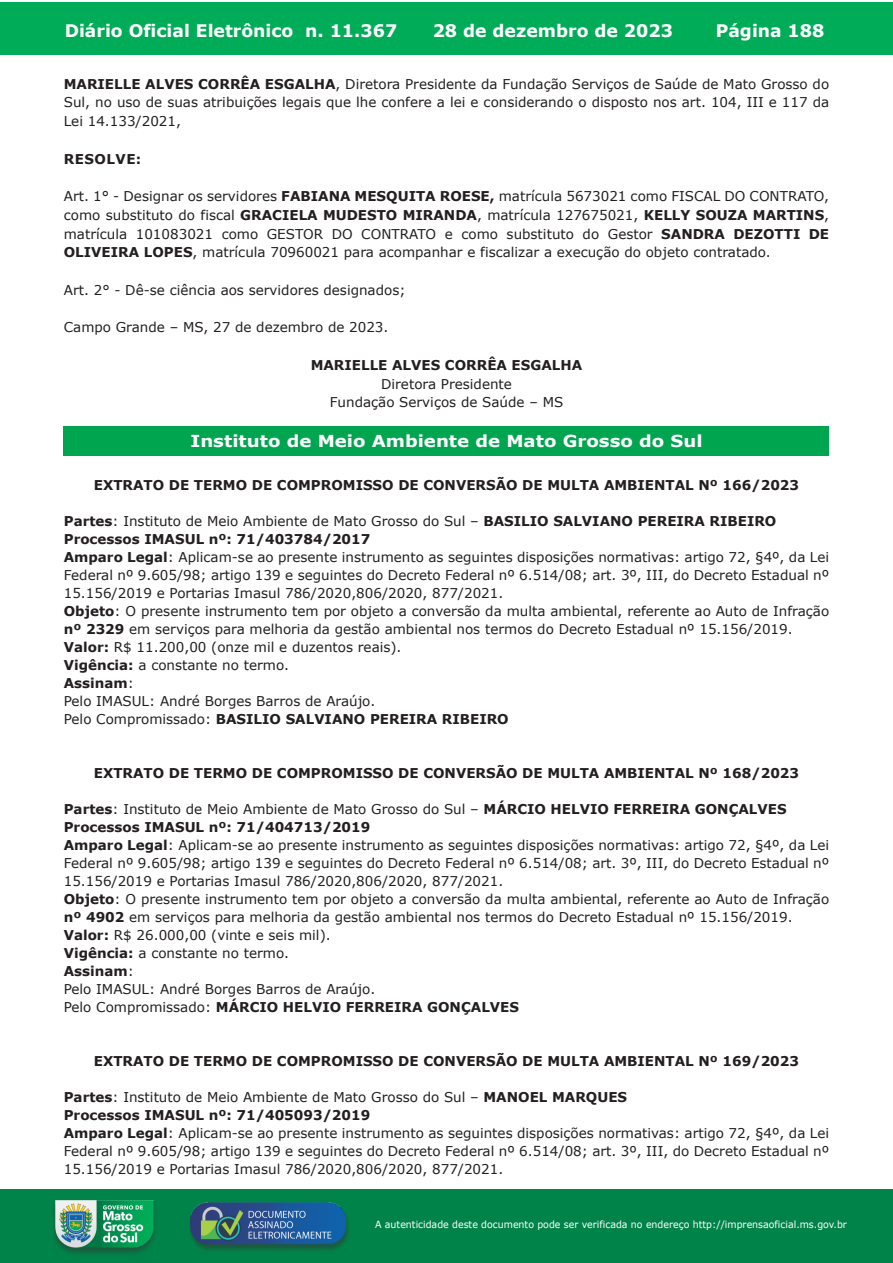
<style>
.page{position:relative;width:893px;height:1263px;background:#fff}
.page>*{position:absolute;margin:0;border:0;box-sizing:border-box;transform-origin:0 0}
.t1{font:700 17.25px "Verdana";color:#fff}
.t2{font:700 16.5px "Verdana";color:#fff;scale:1.1 1}
.t3{font:13.5px/18px "Verdana";color:#231f20}
.t4{font:700 13.5px "Verdana";color:#231f20}
.t5{font:700 13.5px "Verdana";letter-spacing:.035em;color:#231f20}
.t6{font:9.9px "Verdana";color:#fff;scale:.95 1}
.s1{font-weight:700}
</style>
<div class="page">
<div style="left:0;top:2px;width:893px;height:53px;background:#00ac57"></div>
<div style="left:1px;top:1189px;width:892px;height:74px;background:#008349"></div>
<img style="left:49px;top:1198px;width:111px;height:61px">
<img style="left:185px;top:1201px;width:168px;height:54px">
<div style="left:64px;top:426px;width:765px;height:30px;background:#00a54f"></div>
<p class="t1" style="left:65px;top:18px;width:334px">Diário Oficial Eletrônico n. 11.367</p>
<p class="t1" style="left:433px;top:18px;width:242px">28 de dezembro de 2023</p>
<p class="t1" style="left:716px;top:18px;width:110px">Página 188</p>
<p class="t3" style="left:64px;top:74px;width:767px;line-height:18.8px;text-align:justify"><span class="s1">MARIELLE ALVES CORRÊA ESGALHA</span>, Diretora Presidente da Fundação Serviços de Saúde de Mato Grosso do Sul, no uso de suas atribuições legais que lhe confere a lei e considerando o disposto nos art. 104, III e 117 da Lei 14.133/2021,</p>
<p class="t5" style="left:64px;top:149px;width:79px">RESOLVE:</p>
<p class="t3" style="left:64px;top:187px;width:767px;line-height:18.8px;text-align:justify">Art. 1° - Designar os servidores <span class="s1">FABIANA MESQUITA ROESE,</span> matrícula 5673021 como FISCAL DO CONTRATO, como substituto do fiscal <span class="s1">GRACIELA MUDESTO MIRANDA</span>, matrícula 127675021, <span class="s1">KELLY SOUZA MARTINS</span>, matrícula 101083021 como GESTOR DO CONTRATO e como substituto do Gestor <span class="s1">SANDRA DEZOTTI DE OLIVEIRA LOPES</span>, matrícula 70960021 para acompanhar e fiscalizar a execução do objeto contratado.</p>
<p class="t3" style="left:64px;top:281px;width:343px">Art. 2° - Dê-se ciência aos servidores designados;</p>
<p class="t3" style="left:64px;top:318px;width:326px">Campo Grande – MS, 27 de dezembro de 2023.</p>
<p class="t4" style="left:311px;top:355px;width:273px">MARIELLE ALVES CORRÊA ESGALHA</p>
<p class="t3" style="left:330px;top:374px;width:235px;line-height:18.8px;text-align:center">Diretora Presidente<br>Fundação Serviços de Saúde – MS</p>
<p class="t2" style="left:190px;top:430px;width:467px">Instituto de Meio Ambiente de Mato Grosso do Sul</p>
<p class="t4" style="left:94px;top:476px;width:707px">EXTRATO DE TERMO DE COMPROMISSO DE CONVERSÃO DE MULTA AMBIENTAL Nº 166/2023</p>
<p class="t3" style="left:64px;top:512px;width:767px"><span class="s1">Partes</span>: Instituto de Meio Ambiente de Mato Grosso do Sul – <span class="s1">BASILIO SALVIANO PEREIRA RIBEIRO Processos IMASUL nº: 71/403784/2017<br>Amparo Legal</span>: Aplicam-se ao presente instrumento as seguintes disposições normativas: artigo 72, §4º, da Lei Federal nº 9.605/98; artigo 139 e seguintes do Decreto Federal nº 6.514/08; art. 3º, III, do Decreto Estadual nº 15.156/2019 e Portarias Imasul 786/2020,806/2020, 877/2021.<br><span class="s1">Objeto</span>: O presente instrumento tem por objeto a conversão da multa ambiental, referente ao Auto de Infração <span class="s1">nº 2329</span> em serviços para melhoria da gestão ambiental nos termos do Decreto Estadual nº 15.156/2019.<br><span class="s1">Valor:</span> R$ 11.200,00 (onze mil e duzentos reais).<br><span class="s1">Vigência:</span> a constante no termo.<br><span class="s1">Assinam</span>:<br>Pelo IMASUL: André Borges Barros de Araújo.<br>Pelo Compromissado: <span class="s1">BASILIO SALVIANO PEREIRA RIBEIRO</span></p>
<p class="t4" style="left:94px;top:764px;width:707px">EXTRATO DE TERMO DE COMPROMISSO DE CONVERSÃO DE MULTA AMBIENTAL Nº 168/2023</p>
<p class="t3" style="left:64px;top:800px;width:767px"><span class="s1">Partes</span>: Instituto de Meio Ambiente de Mato Grosso do Sul – <span class="s1">MÁRCIO HELVIO FERREIRA GONÇALVES Processos IMASUL nº: 71/404713/2019<br>Amparo Legal</span>: Aplicam-se ao presente instrumento as seguintes disposições normativas: artigo 72, §4º, da Lei Federal nº 9.605/98; artigo 139 e seguintes do Decreto Federal nº 6.514/08; art. 3º, III, do Decreto Estadual nº 15.156/2019 e Portarias Imasul 786/2020,806/2020, 877/2021.<br><span class="s1">Objeto</span>: O presente instrumento tem por objeto a conversão da multa ambiental, referente ao Auto de Infração <span class="s1">nº 4902</span> em serviços para melhoria da gestão ambiental nos termos do Decreto Estadual nº 15.156/2019.<br><span class="s1">Valor:</span> R$ 26.000,00 (vinte e seis mil).<br><span class="s1">Vigência:</span> a constante no termo.<br><span class="s1">Assinam</span>:<br>Pelo IMASUL: André Borges Barros de Araújo.<br>Pelo Compromissado: <span class="s1">MÁRCIO HELVIO FERREIRA GONÇALVES</span></p>
<p class="t4" style="left:94px;top:1052px;width:707px">EXTRATO DE TERMO DE COMPROMISSO DE CONVERSÃO DE MULTA AMBIENTAL Nº 169/2023</p>
<p class="t3" style="left:64px;top:1088px;width:767px"><span class="s1">Partes</span>: Instituto de Meio Ambiente de Mato Grosso do Sul – <span class="s1">MANOEL MARQUES<br>Processos IMASUL nº: 71/405093/2019<br>Amparo Legal</span>: Aplicam-se ao presente instrumento as seguintes disposições normativas: artigo 72, §4º, da Lei Federal nº 9.605/98; artigo 139 e seguintes do Decreto Federal nº 6.514/08; art. 3º, III, do Decreto Estadual nº 15.156/2019 e Portarias Imasul 786/2020,806/2020, 877/2021.</p>
<p class="t6" style="left:375px;top:1218px;width:498px">A autenticidade deste documento pode ser verificada no endereço http://imprensaoficial.ms.gov.br</p>
</div>
